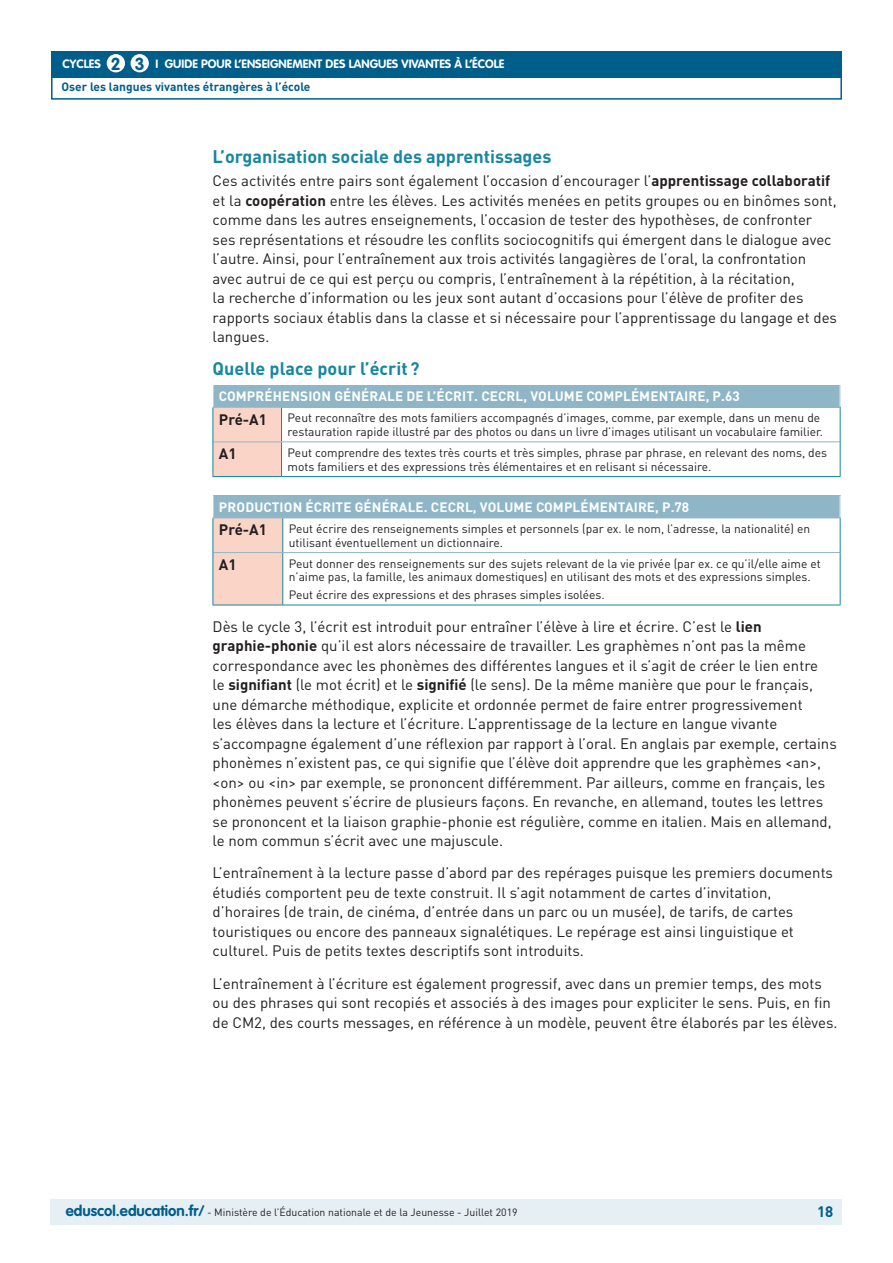
<style>
.page{position:relative;width:893px;height:1263px;background:#fff}
.page>*{position:absolute;margin:0;border:0;box-sizing:border-box;transform-origin:0 0}
._04_Titre_de_niveau{font:700 18px "DIN Pro";color:#16879f}
.t1{font:700 17.25px "VAG Rounded Std";color:#005e8b}
._06_Texte_courant{font:15px/19.5px "DIN Pro";color:#231f20}
.Texte_courant_tablea{font:700 15px "DIN Pro";color:#231f20}
.t2{font:700 15px "DIN Pro";color:#005e8b}
.Titre_têtière_tablea{font:700 13.5px "DIN Pro";letter-spacing:.01em;color:#fff}
.Texte_courant_tablea-2{font:12px/13.5px "DIN Pro";color:#231f20}
.t3{font:700 12px "VAG Rounded Std";color:#fff}
.t4{font:700 12px "DIN Pro";color:#005e8b}
.t5{font:10.5px "DIN Pro";color:#231f20}
.s1{font-weight:700}
.s2{font-family:"VAG Rounded Std";font-weight:700;font-size:15px;color:#005e8b}
</style>
<div class="page">
<div style="left:50px;top:1199px;width:791px;height:26px;background:#e6eff4"></div>
<div style="left:51px;top:51px;width:791px;height:27px;background:#005e8b"></div>
<div style="left:107px;top:54px;width:18px;height:18px;background:#fff;border-radius:50%"></div>
<div style="left:131px;top:54px;width:18px;height:18px;background:#fff;border-radius:50%"></div>
<div style="left:51px;top:75px;width:791px;height:25px;border:2px solid #005e8b"></div>
<div style="left:213px;top:385px;width:627px;height:22px;background:#8fb6c6"></div>
<hr style="left:282px;top:442px;width:558px;height:1px;background:#8fb6c6">
<hr style="left:840px;top:407px;width:1px;height:35px;background:#16879f">
<hr style="left:840px;top:442px;width:1px;height:34px;background:#16879f">
<hr style="left:213px;top:476px;width:69px;height:1px;background:#16879f">
<hr style="left:282px;top:476px;width:558px;height:1px;background:#16879f">
<svg style="left:213px;top:385px;width:69px;height:91px"></svg>
<svg style="left:840px;top:385px;width:1px;height:22px"></svg>
<hr style="left:213px;top:407px;width:69px;height:1px;background:#8fb6c6">
<hr style="left:282px;top:407px;width:558px;height:1px;background:#8fb6c6">
<div style="left:213px;top:496px;width:627px;height:22px;background:#8fb6c6"></div>
<hr style="left:283px;top:552px;width:557px;height:1px;background:#8fb6c6">
<hr style="left:840px;top:518px;width:1px;height:35px;background:#16879f">
<hr style="left:840px;top:553px;width:1px;height:52px;background:#16879f">
<hr style="left:213px;top:605px;width:70px;height:1px;background:#16879f">
<hr style="left:283px;top:605px;width:557px;height:1px;background:#16879f">
<svg style="left:213px;top:496px;width:70px;height:109px"></svg>
<svg style="left:840px;top:496px;width:1px;height:22px"></svg>
<hr style="left:213px;top:518px;width:70px;height:1px;background:#8fb6c6">
<hr style="left:283px;top:518px;width:557px;height:1px;background:#8fb6c6">
<p class="t3" style="left:63px;top:57px;width:40px">CYCLES</p>
<p class="t3" style="left:156px;top:57px;width:350px">I GUIDE POUR L’ENSEIGNEMENT DES LANGUES VIVANTES À L’ÉCOLE</p>
<p class="t1" style="left:111px;top:53px;width:35px">2 3</p>
<p class="t4" style="left:61px;top:79px;width:251px">Oser les langues vivantes étrangères à l’école</p>
<p class="_04_Titre_de_niveau" style="left:213px;top:144px;width:340px">L’organisation sociale des apprentissages</p>
<p class="_06_Texte_courant" style="left:213px;top:171px;width:626px">Ces activités entre pairs sont également l’occasion d’encourager l’<span class="s1">apprentissage collaboratif </span>et la <span class="s1">coopération</span> entre les élèves. Les activités menées en petits groupes ou en binômes sont, comme dans les autres enseignements, l’occasion de tester des hypothèses, de confronter ses représentations et résoudre les conflits sociocognitifs qui émergent dans le dialogue avec l’autre. Ainsi, pour l’entraînement aux trois activités langagières de l’oral, la confrontation avec autrui de ce qui est perçu ou compris, l’entraînement à la répétition, à la récitation,<br>la recherche d’information ou les jeux sont autant d’occasions pour l’élève de profiter des rapports sociaux établis dans la classe et si nécessaire pour l’apprentissage du langage et des langues.</p>
<p class="_04_Titre_de_niveau" style="left:213px;top:356px;width:208px">Quelle place pour l’écrit?</p>
<p class="Titre_têtière_tablea" style="left:219px;top:387px;width:522px">COMPRÉHENSION GÉNÉRALE DE L’ÉCRIT. CECRL, VOLUME COMPLÉMENTAIRE, P.63</p>
<p class="Texte_courant_tablea" style="left:219px;top:409px;width:50px">Pré-A1</p>
<p class="Texte_courant_tablea-2" style="left:288px;top:411px;width:537px">Peut reconnaître des mots familiers accompagnés d’images, comme, par exemple, dans un menu de restauration rapide illustré par des photos ou dans un livre d’images utilisant un vocabulaire familier.</p>
<p class="Texte_courant_tablea" style="left:219px;top:444px;width:19px">A1</p>
<p class="Texte_courant_tablea-2" style="left:288px;top:446px;width:541px">Peut comprendre des textes très courts et très simples, phrase par phrase, en relevant des noms, des mots familiers et des expressions très élémentaires et en relisant si nécessaire.</p>
<p class="Titre_têtière_tablea" style="left:219px;top:498px;width:472px">PRODUCTION ÉCRITE GÉNÉRALE. CECRL, VOLUME COMPLÉMENTAIRE, P.78</p>
<p class="Texte_courant_tablea" style="left:219px;top:520px;width:50px">Pré-A1</p>
<p class="Texte_courant_tablea-2" style="left:289px;top:522px;width:523px">Peut écrire des renseignements simples et personnels (par ex. le nom, l’adresse, la nationalité) en utilisant éventuellement un dictionnaire.</p>
<p class="Texte_courant_tablea" style="left:219px;top:555px;width:19px">A1</p>
<p class="Texte_courant_tablea-2" style="left:289px;top:556px;width:533px">Peut donner des renseignements sur des sujets relevant de la vie privée (par ex. ce qu’il/elle aime et n’aime pas, la famille, les animaux domestiques) en utilisant des mots et des expressions simples.</p>
<p class="Texte_courant_tablea-2" style="left:289px;top:588px;width:318px">Peut écrire des expressions et des phrases simples isolées.</p>
<p class="_06_Texte_courant" style="left:213px;top:616px;width:626px">Dès le cycle 3, l’écrit est introduit pour entraîner l’élève à lire et écrire. C’est le <span class="s1">lien graphie-phonie</span> qu’il est alors nécessaire de travailler. Les graphèmes n’ont pas la même correspondance avec les phonèmes des différentes langues et il s’agit de créer le lien entre<br>le <span class="s1">signifiant</span> (le mot écrit) et le <span class="s1">signifié</span> (le sens). De la même manière que pour le français, une démarche méthodique, explicite et ordonnée permet de faire entrer progressivement<br>les élèves dans la lecture et l’écriture. L’apprentissage de la lecture en langue vivante s’accompagne également d’une réflexion par rapport à l’oral. En anglais par exemple, certains phonèmes n’existent pas, ce qui signifie que l’élève doit apprendre que les graphèmes &lt;an&gt;, &lt;on&gt; ou &lt;in&gt; par exemple, se prononcent différemment. Par ailleurs, comme en français, les phonèmes peuvent s’écrire de plusieurs façons. En revanche, en allemand, toutes les lettres se prononcent et la liaison graphie-phonie est régulière, comme en italien. Mais en allemand, le nom commun s’écrit avec une majuscule.</p>
<p class="_06_Texte_courant" style="left:213px;top:863px;width:622px">L’entraînement à la lecture passe d’abord par des repérages puisque les premiers documents étudiés comportent peu de texte construit. Il s’agit notamment de cartes d’invitation, d’horaires (de train, de cinéma, d’entrée dans un parc ou un musée), de tarifs, de cartes touristiques ou encore des panneaux signalétiques. Le repérage est ainsi linguistique et culturel. Puis de petits textes descriptifs sont introduits.</p>
<p class="_06_Texte_courant" style="left:213px;top:973px;width:626px">L’entraînement à l’écriture est également progressif, avec dans un premier temps, des mots ou des phrases qui sont recopiés et associés à des images pour expliciter le sens. Puis, en fin de CM2, des courts messages, en référence à un modèle, peuvent être élaborés par les élèves.</p>
<p class="t5" style="left:66px;top:1205px;width:453px"><span class="s2">eduscol.education.fr/</span> - Ministère de l’Éducation nationale et de la Jeunesse - Juillet 2019</p>
<p class="t2" style="left:817px;top:1201px;width:18px">18</p>
</div>
